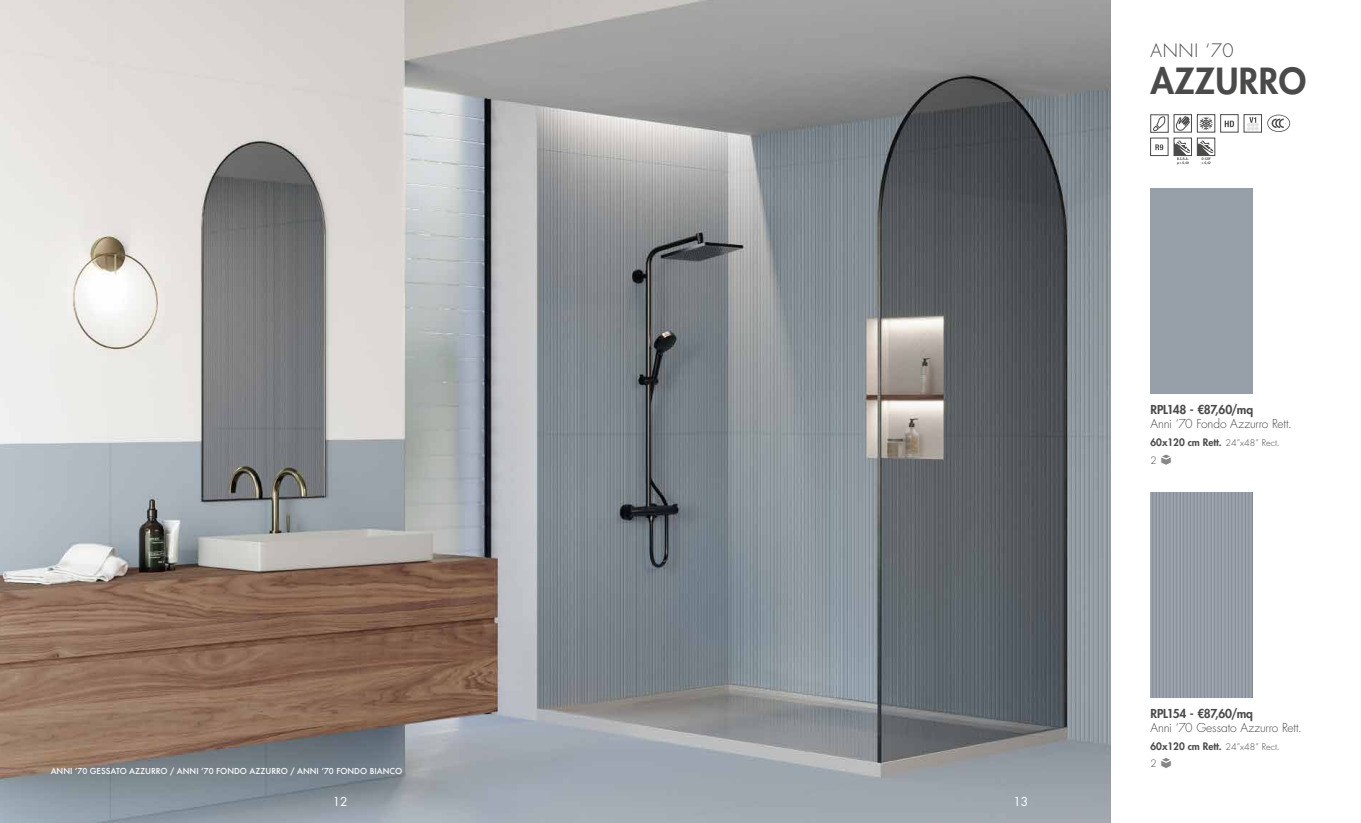
<style>
.page{position:relative;width:1361px;height:823px;background:#fff}
.page>*{position:absolute;margin:0;border:0;box-sizing:border-box;transform-origin:0 0}
.t1{font:800 35px "Futura Std";letter-spacing:.01em;color:#4a4a49}
.t2{font:300 18px "Futura Std";letter-spacing:.04em;color:#4a4a49}
.t3{font:300 12px "Futura Std";letter-spacing:-.01em;color:#4a4a49}
.t4{font:800 12px "Futura Std";letter-spacing:-.015em;color:#4a4a49}
.t5{font:12px "Futura Std";color:#fff}
.t6{font:800 10px/17.4px "Futura Std";color:#4a4a49}
.t7{font:500 8px "Futura";color:#fff}
.s1{font-weight:300;font-size:9px}
.s2{font-weight:300}
</style>
<div class="page">
<img style="left:0;top:0;width:1111px;height:822px">
<img style="left:1150px;top:492px;width:102px;height:205px">
<svg style="left:1161px;top:454px;width:10px;height:11px"></svg>
<svg style="left:1161px;top:758px;width:10px;height:10px"></svg>
<div style="left:1150px;top:115px;width:18px;height:17px;border:1px solid #4a4a49"></div>
<svg style="left:1152px;top:116px;width:13px;height:16px"></svg>
<div style="left:1174px;top:114px;width:17px;height:18px;border:1px solid #4a4a49"></div>
<svg style="left:1175px;top:116px;width:14px;height:15px"></svg>
<div style="left:1197px;top:114px;width:18px;height:18px;border:1px solid #4a4a49"></div>
<svg style="left:1199px;top:117px;width:13px;height:13px"></svg>
<svg style="left:1174px;top:138px;width:17px;height:18px"></svg>
<svg style="left:1174px;top:140px;width:16px;height:24px"></svg>
<svg style="left:1197px;top:138px;width:18px;height:18px"></svg>
<svg style="left:1197px;top:140px;width:16px;height:24px"></svg>
<svg style="left:1155px;top:144px;width:8px;height:6px"></svg>
<div style="left:1150px;top:138px;width:18px;height:18px;border:1px solid #4a4a49"></div>
<svg style="left:1224px;top:121px;width:10px;height:6px"></svg>
<div style="left:1220px;top:114px;width:18px;height:18px;border:1px solid #4a4a49"></div>
<svg style="left:1267px;top:114px;width:23px;height:18px"></svg>
<svg style="left:1247px;top:117px;width:11px;height:13px"></svg>
<h2 class="t2" style="left:1150px;top:40px;width:85px">ANNI ‘70</h2>
<h1 class="t1" style="left:1150px;top:59px;width:157px">AZZURRO</h1>
<p class="t7" style="left:51px;top:765px;width:353px">ANNI ‘70 GESSATO AZZURRO / ANNI ‘70 FONDO AZZURRO / ANNI ‘70 FONDO BIANCO</p>
<h3 class="t5" style="left:333px;top:793px;width:16px">12</h3>
<h3 class="t5" style="left:1013px;top:793px;width:16px">13</h3>
<h3 class="t4" style="left:1150px;top:401px;width:104px">RPL148 - €87,60/mq</h3>
<h3 class="t3" style="left:1150px;top:416px;width:143px">Anni ‘70 Fondo Azzurro Rett.</h3>
<p class="t6" style="left:1150px;top:434px;width:131px">60x120 cm Rett. <span class="s1">24”x48” Rect.<br></span><span class="s2">2</span></p>
<h3 class="t4" style="left:1150px;top:705px;width:104px">RPL154 - €87,60/mq</h3>
<h3 class="t3" style="left:1150px;top:720px;width:153px">Anni ‘70 Gessato Azzurro Rett.</h3>
<p class="t6" style="left:1150px;top:737px;width:131px">60x120 cm Rett. <span class="s1">24”x48” Rect.<br></span><span class="s2">2</span></p>
</div>
